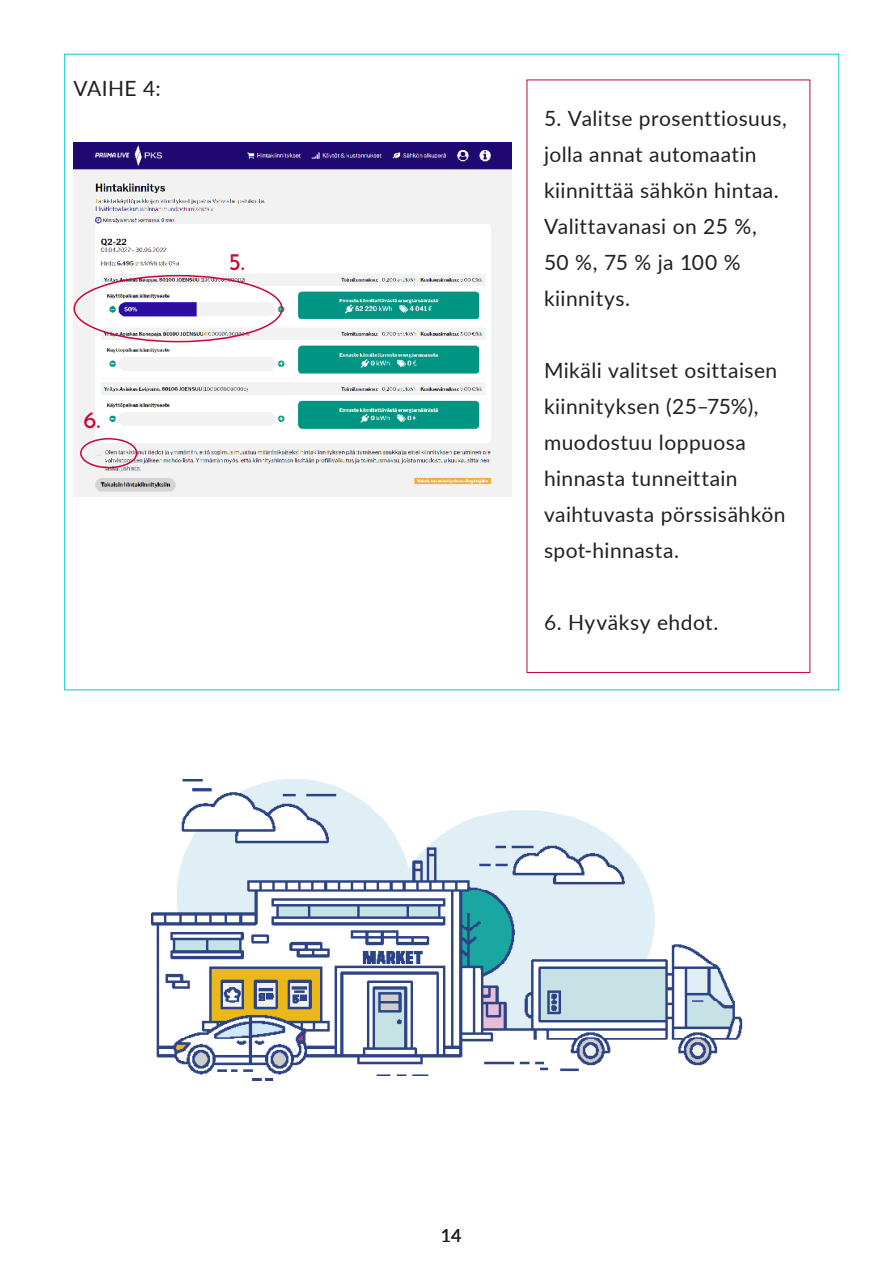
<style>
.page{position:relative;width:893px;height:1263px;background:#fff}
.page>*{position:absolute;margin:0;border:0;box-sizing:border-box;transform-origin:0 0}
.Otsikko_3__Red{font:24px "Josefin Sans";color:#c90638}
.Body_Text{font:21px/36px "Lato";letter-spacing:.02em;color:#231f20}
.t1{font:18px "Lato";color:#231f20}
</style>
<div class="page">
<img style="left:73px;top:142px;width:439px;height:202px">
<img style="left:74px;top:322px;width:438px;height:175px">
<div style="left:74px;top:275px;width:209px;height:67px;border:2px solid #c90638;border-radius:50%"></div>
<div style="left:80px;top:438px;width:57px;height:30px;border:2px solid #c90638;border-radius:50%"></div>
<img style="left:151px;top:779px;width:591px;height:301px">
<p class="Body_Text" style="left:74px;top:69px;width:89px">VAIHE 4:</p>
<p class="Otsikko_3__Red" style="left:83px;top:399px;width:19px">6.</p>
<p class="Otsikko_3__Red" style="left:228px;top:242px;width:18px">5.</p>
<p class="Body_Text" style="left:544px;top:99px;width:244px">5. Valitse prosenttiosuus, jolla annat automaatin kiinnittää sähkön hintaa.<br>Valittavanasi on 25 %,<br>50 %, 75 % ja 100 % kiinnitys.</p>
<p class="Body_Text" style="left:544px;top:351px;width:243px">Mikäli valitset osittaisen kiinnityksen (25–75%), muodostuu loppuosa hinnasta tunneittain vaihtuvasta pörssisähkön spot-hinnasta.</p>
<p class="Body_Text" style="left:544px;top:603px;width:176px">6. Hyväksy ehdot.</p>
<p class="t1" style="left:441px;top:1223px;width:22px">14</p>
</div>
